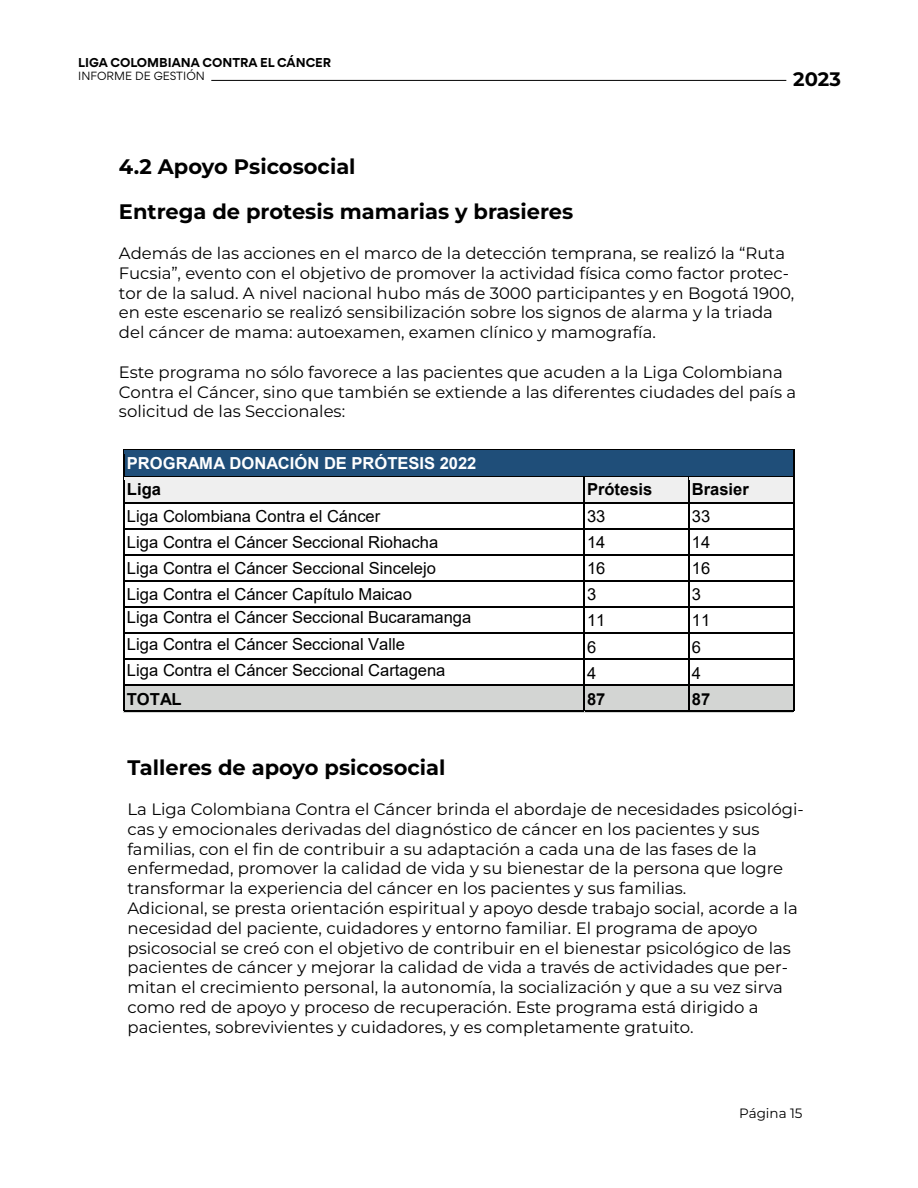
<style>
.page{position:relative;width:918px;height:1188px;background:#fff}
.page>*{position:absolute;margin:0;border:0;box-sizing:border-box;transform-origin:0 0}
.t1{font:700 21px/45px "Montserrat";color:#000}
.t2{font:700 19.5px "Montserrat";color:#000}
.t3{font:16.5px/19.8px "Montserrat";color:#000}
.t4{font:16.5px "Arial";color:#000}
.t5{font:700 16.5px "Arial";letter-spacing:-.005em;color:#fff}
.t6{font:700 16.5px "Arial";color:#000}
.t7{font:13.5px "Montserrat";color:#000}
.t8{font:700 11.4px "Gordita";color:#000}
.t9{font:10.65px "Gordita";color:#000}
</style>
<div class="page">
<div style="left:123px;top:686px;width:670px;height:26px;background:#d3d5d3"></div>
<hr style="left:124px;top:454px;width:3px;height:19px;background:#1f4e79">
<hr style="left:791px;top:454px;width:3px;height:19px;background:#1f4e79">
<div style="left:127px;top:454px;width:664px;height:19px;background:#1f4e79"></div>
<hr style="left:124px;top:450px;width:670px;height:1px;background:#000">
<hr style="left:124px;top:451px;width:670px;height:3px;background:#1f4e79">
<hr style="left:124px;top:473px;width:670px;height:3px;background:#1f4e79">
<hr style="left:124px;top:480px;width:3px;height:19px;background:#efefef">
<div style="left:127px;top:480px;width:454px;height:19px;background:#efefef"></div>
<div style="left:587px;top:480px;width:99px;height:19px;background:#efefef"></div>
<hr style="left:689px;top:480px;width:3px;height:19px;background:#efefef">
<hr style="left:791px;top:480px;width:3px;height:19px;background:#efefef">
<div style="left:692px;top:480px;width:99px;height:19px;background:#efefef"></div>
<hr style="left:124px;top:476px;width:460px;height:1px;background:#000">
<hr style="left:124px;top:477px;width:460px;height:3px;background:#efefef">
<hr style="left:585px;top:476px;width:103px;height:1px;background:#000">
<hr style="left:585px;top:477px;width:103px;height:3px;background:#efefef">
<hr style="left:689px;top:476px;width:105px;height:1px;background:#000">
<hr style="left:689px;top:477px;width:105px;height:3px;background:#efefef">
<hr style="left:124px;top:499px;width:460px;height:3px;background:#efefef">
<hr style="left:584px;top:499px;width:105px;height:3px;background:#efefef">
<hr style="left:689px;top:499px;width:105px;height:3px;background:#efefef">
<hr style="left:124px;top:502px;width:460px;height:1px;background:#000">
<hr style="left:585px;top:502px;width:103px;height:1px;background:#000">
<hr style="left:689px;top:502px;width:105px;height:1px;background:#000">
<hr style="left:124px;top:528px;width:460px;height:1px;background:#000">
<hr style="left:585px;top:528px;width:103px;height:1px;background:#000">
<hr style="left:689px;top:528px;width:105px;height:1px;background:#000">
<hr style="left:124px;top:554px;width:460px;height:1px;background:#000">
<hr style="left:585px;top:554px;width:103px;height:1px;background:#000">
<hr style="left:689px;top:554px;width:105px;height:1px;background:#000">
<hr style="left:124px;top:580px;width:460px;height:1px;background:#000">
<hr style="left:585px;top:580px;width:103px;height:1px;background:#000">
<hr style="left:689px;top:580px;width:105px;height:1px;background:#000">
<hr style="left:124px;top:606px;width:460px;height:2px;background:#000">
<hr style="left:585px;top:606px;width:103px;height:2px;background:#000">
<hr style="left:689px;top:606px;width:105px;height:2px;background:#000">
<hr style="left:124px;top:633px;width:460px;height:1px;background:#000">
<hr style="left:585px;top:633px;width:103px;height:1px;background:#000">
<hr style="left:689px;top:633px;width:105px;height:1px;background:#000">
<hr style="left:124px;top:659px;width:460px;height:1px;background:#000">
<hr style="left:585px;top:659px;width:103px;height:1px;background:#000">
<hr style="left:689px;top:659px;width:105px;height:1px;background:#000">
<hr style="left:124px;top:685px;width:460px;height:1px;background:#000">
<hr style="left:585px;top:685px;width:103px;height:1px;background:#000">
<hr style="left:689px;top:685px;width:105px;height:1px;background:#000">
<svg style="left:123px;top:450px;width:1px;height:261px"></svg>
<svg style="left:581px;top:476px;width:6px;height:235px"></svg>
<svg style="left:686px;top:476px;width:3px;height:235px"></svg>
<svg style="left:794px;top:450px;width:1px;height:261px"></svg>
<hr style="left:124px;top:711px;width:460px;height:1px;background:#000">
<hr style="left:585px;top:711px;width:103px;height:1px;background:#000">
<hr style="left:689px;top:711px;width:105px;height:1px;background:#000">
<hr style="left:211px;top:80px;width:575px;height:1px;background:#000">
<p class="t8" style="left:78px;top:54px;width:254px">LIGA COLOMBIANA CONTRA EL CÁNCER</p>
<p class="t9" style="left:78px;top:68px;width:128px">INFORME DE GESTIÓN</p>
<p class="t2" style="left:793px;top:65px;width:49px">2023</p>
<p class="t1" style="left:119px;top:143px;width:456px">4.2 Apoyo Psicosocial<br>Entrega de protesis mamarias y brasieres</p>
<p class="t3" style="left:119px;top:243px;width:677px">Además de las acciones en el marco de la detección temprana, se realizó la “Ruta Fucsia”, evento con el objetivo de promover la actividad física como factor protec&shy;tor de la salud. A nivel nacional hubo más de 3000 participantes y en Bogotá 1900, en este escenario se realizó sensibilización sobre los signos de alarma y la triada del cáncer de mama: autoexamen, examen clínico y mamografía.</p>
<p class="t3" style="left:119px;top:361px;width:679px">Este programa no sólo favorece a las pacientes que acuden a la Liga Colombiana<br>Contra el Cáncer, sino que también se extiende a las diferentes ciudades del país a solicitud de las Seccionales:</p>
<p class="t5" style="left:127px;top:452px;width:351px">PROGRAMA DONACIÓN DE PRÓTESIS 2022</p>
<p class="t6" style="left:127px;top:478px;width:36px">Liga</p>
<p class="t6" style="left:587px;top:478px;width:67px">Prótesis</p>
<p class="t6" style="left:692px;top:478px;width:59px">Brasier</p>
<p class="t4" style="left:127px;top:504px;width:255px">Liga Colombiana Contra el Cáncer</p>
<p class="t4" style="left:587px;top:504px;width:20px">33</p>
<p class="t4" style="left:692px;top:504px;width:20px">33</p>
<p class="t4" style="left:127px;top:530px;width:313px">Liga Contra el Cáncer Seccional Riohacha</p>
<p class="t4" style="left:587px;top:530px;width:20px">14</p>
<p class="t4" style="left:692px;top:530px;width:20px">14</p>
<p class="t4" style="left:127px;top:557px;width:311px">Liga Contra el Cáncer Seccional Sincelejo</p>
<p class="t4" style="left:587px;top:557px;width:20px">16</p>
<p class="t4" style="left:692px;top:557px;width:20px">16</p>
<p class="t4" style="left:127px;top:583px;width:287px">Liga Contra el Cáncer Capítulo Maicao</p>
<p class="t4" style="left:587px;top:583px;width:11px">3</p>
<p class="t4" style="left:692px;top:583px;width:11px">3</p>
<p class="t4" style="left:127px;top:606px;width:346px">Liga Contra el Cáncer Seccional Bucaramanga</p>
<p class="t4" style="left:587px;top:609px;width:20px">11</p>
<p class="t4" style="left:692px;top:609px;width:20px">11</p>
<p class="t4" style="left:127px;top:632px;width:280px">Liga Contra el Cáncer Seccional Valle</p>
<p class="t4" style="left:587px;top:635px;width:11px">6</p>
<p class="t4" style="left:692px;top:635px;width:11px">6</p>
<p class="t4" style="left:127px;top:659px;width:320px">Liga Contra el Cáncer Seccional Cartagena</p>
<p class="t4" style="left:587px;top:662px;width:11px">4</p>
<p class="t4" style="left:692px;top:662px;width:11px">4</p>
<p class="t6" style="left:587px;top:687px;width:20px">87</p>
<p class="t6" style="left:692px;top:687px;width:20px">87</p>
<p class="t6" style="left:127px;top:687px;width:56px">TOTAL</p>
<p class="t1" style="left:128px;top:744px;width:319px">Talleres de apoyo psicosocial</p>
<p class="t3" style="left:128px;top:799px;width:678px">La Liga Colombiana Contra el Cáncer brinda el abordaje de necesidades psicológi&shy;cas y emocionales derivadas del diagnóstico de cáncer en los pacientes y sus familias, con el fin de contribuir a su adaptación a cada una de las fases de la enfermedad, promover la calidad de vida y su bienestar de la persona que logre transformar la experiencia del cáncer en los pacientes y sus familias.<br>Adicional, se presta orientación espiritual y apoyo desde trabajo social, acorde a la necesidad del paciente, cuidadores y entorno familiar. El programa de apoyo psicosocial se creó con el objetivo de contribuir en el bienestar psicológico de las pacientes de cáncer y mejorar la calidad de vida a través de actividades que per&shy;mitan el crecimiento personal, la autonomía, la socialización y que a su vez sirva como red de apoyo y proceso de recuperación. Este programa está dirigido a pacientes, sobrevivientes y cuidadores, y es completamente gratuito.</p>
<p class="t7" style="left:739px;top:1104px;width:65px">Página 15</p>
</div>
